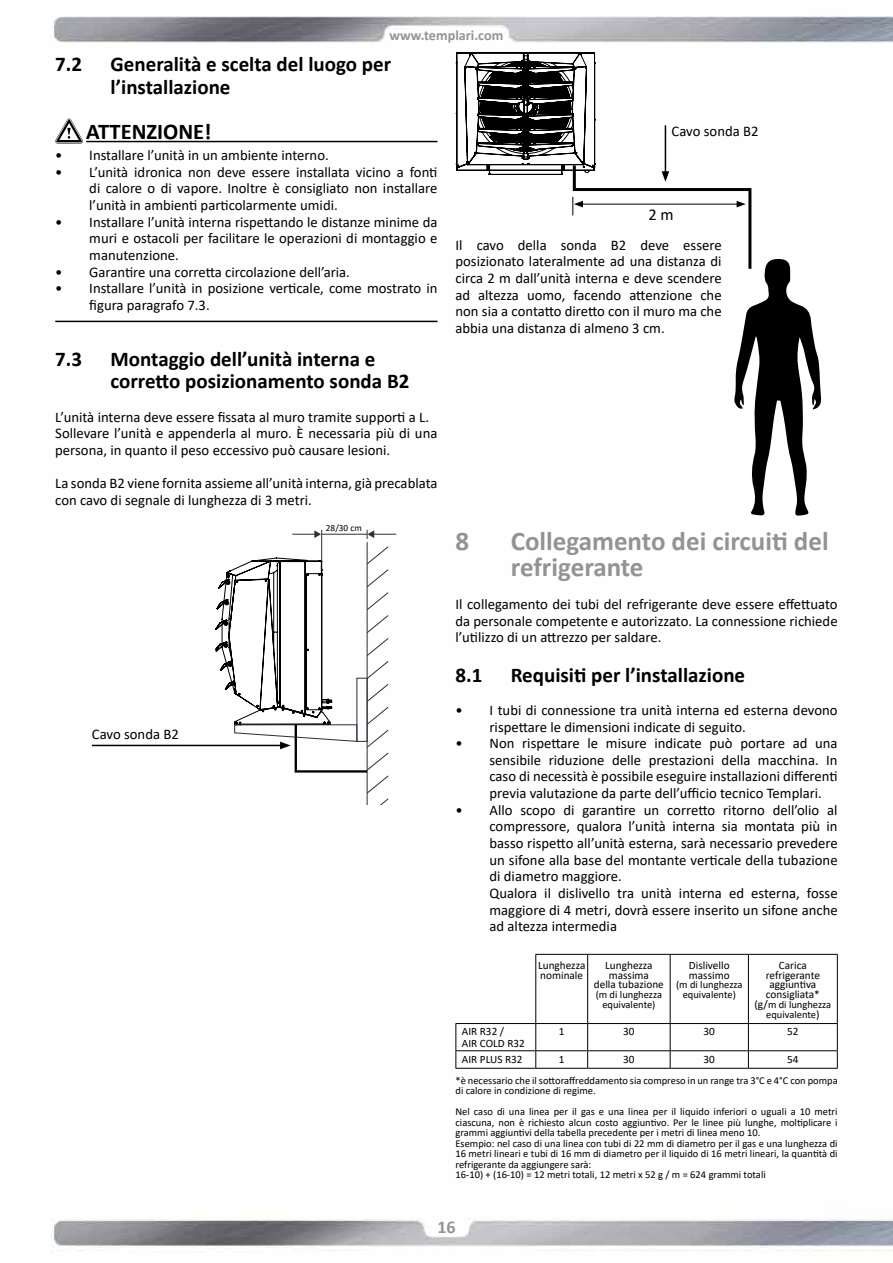
<style>
.page{position:relative;width:893px;height:1263px;background:#fff}
.page>*{position:absolute;margin:0;border:0;box-sizing:border-box;transform-origin:0 0}
.t1{font:700 27px/25.5px "Calibri";color:#939393}
.t2{font:700 22.5px "Calibri";color:#000}
.t3{font:700 21px/22.5px "Calibri";color:#000}
.t4{font:700 18px "Calibri";color:#939393}
.t5{font:16.5px "Calibri";color:#000}
.t6{font:14.7px/16.6px "Calibri";color:#000;text-align:justify}
.t7{font:700 14.25px "Calibri";color:#939393}
.t8{font:11.25px/9.8px "Calibri";color:#000}
.t9{font:10.5px/10.5px "Calibri";color:#000;text-align:center}
.t10{font:9.3px "Calibri";color:#000}
.s1{font-size:11.25px}
</style>
<div class="page">
<img style="left:51px;top:16px;width:842px;height:1236px">
<hr style="left:86px;top:141px;width:351px;height:1px;background:#000">
<svg style="left:55px;top:119px;width:28px;height:24px"></svg>
<hr style="left:55px;top:321px;width:382px;height:1px;background:#000">
<hr style="left:367px;top:542px;width:1px;height:263px;background:#2d2e37">
<hr style="left:321px;top:530px;width:1px;height:31px;background:#2d2e37">
<svg style="left:292px;top:530px;width:29px;height:8px"></svg>
<hr style="left:322px;top:534px;width:45px;height:1px;background:#2d2e37">
<svg style="left:367px;top:530px;width:29px;height:9px"></svg>
<hr style="left:92px;top:745px;width:190px;height:1px;background:#000">
<svg style="left:215px;top:546px;width:174px;height:259px"></svg>
<svg style="left:456px;top:52px;width:382px;height:473px"></svg>
<hr style="left:535px;top:954px;width:53px;height:1px;background:#000">
<hr style="left:535px;top:955px;width:1px;height:68px;background:#000">
<hr style="left:588px;top:954px;width:82px;height:1px;background:#000">
<hr style="left:587px;top:955px;width:1px;height:68px;background:#000">
<hr style="left:670px;top:954px;width:78px;height:1px;background:#000">
<hr style="left:670px;top:955px;width:1px;height:68px;background:#000">
<hr style="left:748px;top:954px;width:90px;height:1px;background:#000">
<hr style="left:748px;top:955px;width:1px;height:68px;background:#000">
<hr style="left:837px;top:955px;width:1px;height:68px;background:#000">
<hr style="left:455px;top:1023px;width:81px;height:1px;background:#000">
<hr style="left:536px;top:1023px;width:52px;height:1px;background:#000">
<hr style="left:588px;top:1023px;width:82px;height:1px;background:#000">
<hr style="left:670px;top:1023px;width:78px;height:1px;background:#000">
<hr style="left:748px;top:1023px;width:90px;height:1px;background:#000">
<hr style="left:455px;top:1050px;width:81px;height:1px;background:#000">
<svg style="left:455px;top:1024px;width:1px;height:44px"></svg>
<hr style="left:536px;top:1050px;width:52px;height:1px;background:#000">
<svg style="left:535px;top:1024px;width:1px;height:44px"></svg>
<hr style="left:588px;top:1050px;width:82px;height:1px;background:#000">
<svg style="left:587px;top:1024px;width:1px;height:44px"></svg>
<hr style="left:670px;top:1050px;width:78px;height:1px;background:#000">
<svg style="left:670px;top:1024px;width:1px;height:44px"></svg>
<hr style="left:748px;top:1050px;width:90px;height:1px;background:#000">
<svg style="left:748px;top:1024px;width:1px;height:44px"></svg>
<svg style="left:837px;top:1024px;width:1px;height:44px"></svg>
<hr style="left:455px;top:1068px;width:81px;height:1px;background:#000">
<hr style="left:536px;top:1068px;width:52px;height:1px;background:#000">
<hr style="left:588px;top:1068px;width:82px;height:1px;background:#000">
<hr style="left:670px;top:1068px;width:78px;height:1px;background:#000">
<hr style="left:748px;top:1068px;width:90px;height:1px;background:#000">
<p class="t7" style="left:390px;top:25px;width:115px">www.templari.com</p>
<h3 class="t3" style="left:55px;top:53px;width:28px">7.2</h3>
<h3 class="t3" style="left:111px;top:53px;width:282px">Generalità e scelta del luogo per l’installazione</h3>
<h2 class="t2" style="left:86px;top:116px;width:127px">ATTENZIONE!</h2>
<p class="t6" style="left:55px;top:147px;width:275px">• Installare l’unità in un ambiente interno.</p>
<p class="t6" style="left:89px;top:163px;width:350px;text-indent:-34px">• L’unità idronica non deve essere installata vicino a fonti di calore o di vapore. Inoltre è consigliato non installare l’unità in ambienti particolarmente umidi.</p>
<p class="t6" style="left:89px;top:213px;width:350px;text-indent:-34px">• Installare l’unità interna rispettando le distanze minime da muri e ostacoli per facilitare le operazioni di montaggio e manutenzione.</p>
<p class="t6" style="left:55px;top:263px;width:296px">• Garantire una corretta circolazione dell’aria.</p>
<p class="t6" style="left:89px;top:280px;width:350px;text-indent:-34px">• Installare l’unità in posizione verticale, come mostrato in figura paragrafo 7.3.</p>
<h3 class="t3" style="left:55px;top:347px;width:28px">7.3</h3>
<h3 class="t3" style="left:111px;top:347px;width:300px">Montaggio dell’unità interna e corretto posizionamento sonda B2</h3>
<p class="t6" style="left:55px;top:408px;width:384px;text-align:left">L’unità interna deve essere fissata al muro tramite supporti a L.<br>Sollevare l’unità e appenderla al muro. È necessaria più di una persona, in quanto il peso eccessivo può causare lesioni.</p>
<p class="t6" style="left:55px;top:475px;width:384px">La sonda B2 viene fornita assieme all’unità interna, già precablata con cavo di segnale di lunghezza di 3 metri.</p>
<p class="t10" style="left:326px;top:521px;width:37px">28/30 cm</p>
<p class="t6" style="left:92px;top:725px;width:88px">Cavo sonda B2</p>
<p class="t6" style="left:672px;top:123px;width:88px">Cavo sonda B2</p>
<p class="t5" style="left:648px;top:203px;width:27px">2 m</p>
<p class="t6" style="left:455px;top:236px;width:268px">Il cavo della sonda B2 deve essere posizionato lateralmente ad una distanza di circa 2 m dall’unità interna e deve scendere ad altezza uomo, facendo attenzione che non sia a contatto diretto con il muro ma che abbia una distanza di almeno 3 cm.</p>
<h1 class="t1" style="left:455px;top:528px;width:15px">8</h1>
<h1 class="t1" style="left:511px;top:528px;width:319px">Collegamento dei circuiti del refrigerante</h1>
<p class="t6" style="left:455px;top:595px;width:384px">Il collegamento dei tubi del refrigerante deve essere effettuato da personale competente e autorizzato. La connessione richiede l’utilizzo di un attrezzo per saldare.</p>
<h3 class="t3" style="left:455px;top:663px;width:28px">8.1</h3>
<h3 class="t3" style="left:511px;top:663px;width:236px">Requisiti per l’installazione</h3>
<p class="t6" style="left:489px;top:701px;width:350px;text-indent:-34px">• I tubi di connessione tra unità interna ed esterna devono rispettare le dimensioni indicate di seguito.</p>
<p class="t6" style="left:489px;top:734px;width:350px;text-indent:-34px">• Non rispettare le misure indicate può portare ad una sensibile riduzione delle prestazioni della macchina. In caso di necessità è possibile eseguire installazioni differenti previa valutazione da parte dell’ufficio tecnico Templari.</p>
<p class="t6" style="left:489px;top:801px;width:350px;text-align:left;text-indent:-34px">• Allo scopo di garantire un corretto ritorno dell’olio al compressore, qualora l’unità interna sia montata più in basso rispetto all’unità esterna, sarà necessario prevedere un sifone alla base del montante verticale della tubazione di diametro maggiore.<br>Qualora il dislivello tra unità interna ed esterna, fosse maggiore di 4 metri, dovrà essere inserito un sifone anche ad altezza intermedia</p>
<p class="t8" style="left:538px;top:960px;width:49px">Lunghezza nominale</p>
<p class="t8" style="left:594px;top:960px;width:72px;text-align:center">Lunghezza massima<br>della tubazione</p>
<p class="t9" style="left:596px;top:989px;width:68px;line-height:9.8px">(m di lunghezza equivalente)</p>
<p class="t8" style="left:689px;top:960px;width:42px">Dislivello massimo</p>
<p class="t9" style="left:676px;top:980px;width:68px;line-height:9.8px">(m di lunghezza equivalente)</p>
<p class="t8" style="left:766px;top:960px;width:56px;text-align:center">Carica refrigerante aggiuntiva consigliata*</p>
<p class="t9" style="left:754px;top:999px;width:78px;line-height:9.8px"><span class="s1">(g/</span>m di lunghezza equivalente<span class="s1">)</span></p>
<p class="t8" style="left:462px;top:1025px;width:65px;line-height:12px">AIR R32 /<br>AIR COLD R32</p>
<p class="t8" style="left:559px;top:1026px;width:7px">1</p>
<p class="t8" style="left:623px;top:1026px;width:13px">30</p>
<p class="t8" style="left:704px;top:1026px;width:13px">30</p>
<p class="t8" style="left:787px;top:1026px;width:13px">52</p>
<p class="t8" style="left:462px;top:1054px;width:62px">AIR PLUS R32</p>
<p class="t8" style="left:559px;top:1054px;width:7px">1</p>
<p class="t8" style="left:623px;top:1054px;width:13px">30</p>
<p class="t8" style="left:704px;top:1054px;width:13px">30</p>
<p class="t8" style="left:787px;top:1054px;width:13px">54</p>
<p class="t9" style="left:455px;top:1075px;width:384px;text-align:left">*è necessario che il sottoraffreddamento sia compreso in un range tra 3°C e 4°C con pompa di calore in condizione di regime.</p>
<p class="t9" style="left:455px;top:1106px;width:384px;text-align:left">Nel caso di una linea per il gas e una linea per il liquido inferiori o uguali a 10 metri ciascuna, non è richiesto alcun costo aggiuntivo. Per le linee più lunghe, moltiplicare i grammi aggiuntivi della tabella precedente per i metri di linea meno 10.<br>Esempio: nel caso di una linea con tubi di 22 mm di diametro per il gas e una lunghezza di 16 metri lineari e tubi di 16 mm di diametro per il liquido di 16 metri lineari, la quantità di refrigerante da aggiungere sarà:<br>16-10) + (16-10) = 12 metri totali, 12 metri x 52 g / m = 624 grammi totali</p>
<p class="t4" style="left:437px;top:1214px;width:20px">16</p>
</div>
